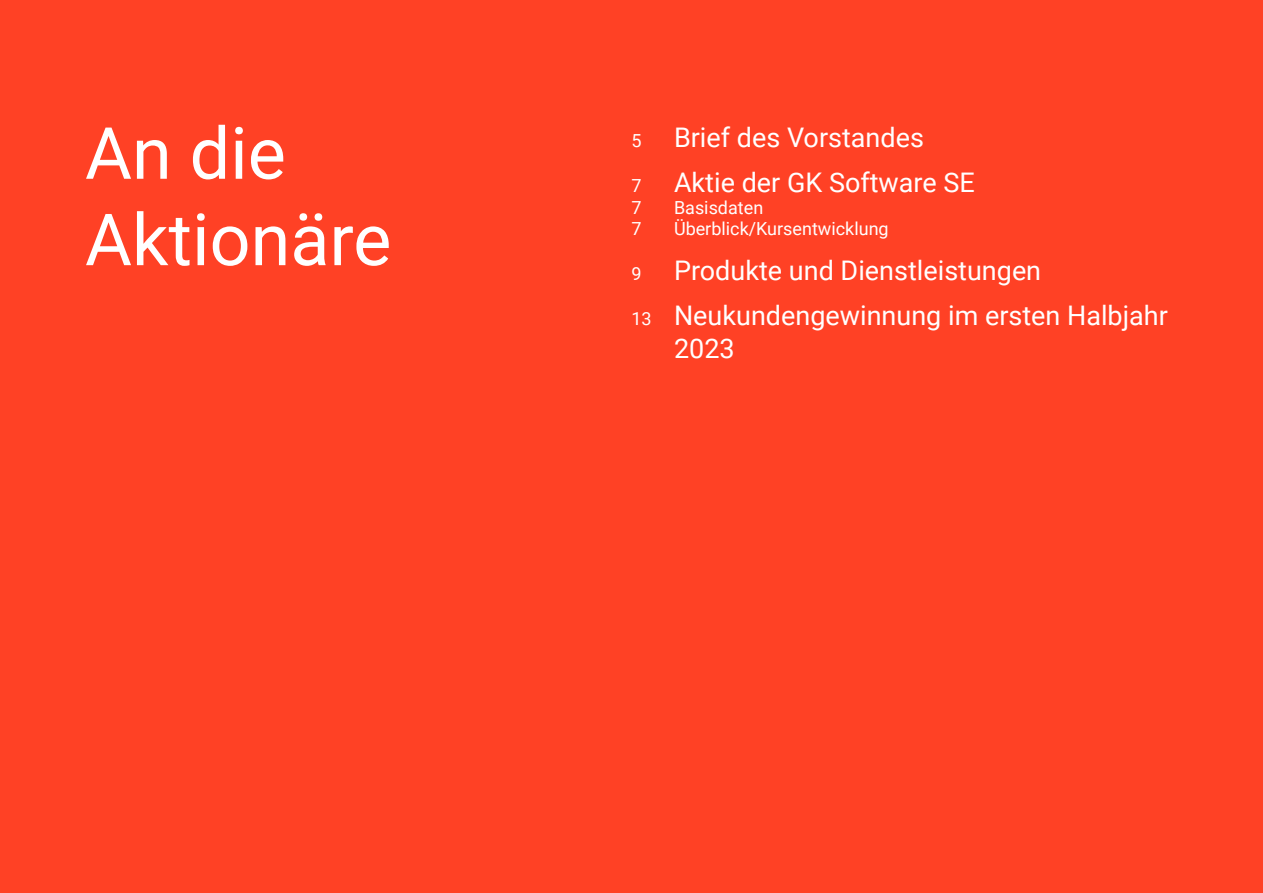
<style>
.page{position:relative;width:1263px;height:893px;background:#ff4125}
.page>*{position:absolute;margin:0;border:0;box-sizing:border-box;transform-origin:0 0}
.t1{font:72px/86.4px "Roboto";color:#fff}
.t2{font:27px/45.2px "Roboto";color:#fff}
.t3{font:18px "Roboto";color:#fff}
.s1{font-size:18px}
</style>
<div class="page">
<h1 class="t1" style="left:85px;top:107px;width:308px">An die<br>Aktionäre</h1>
<p class="t2" style="left:631px;top:114px;width:345px"><span class="s1">5</span> Brief des Vorstandes<br><span class="s1">7</span> Aktie der GK Software SE</p>
<p class="t3" style="left:631px;top:195px;width:12px">7</p>
<p class="t3" style="left:674px;top:195px;width:91px">Basisdaten</p>
<p class="t3" style="left:631px;top:216px;width:12px">7</p>
<p class="t3" style="left:674px;top:216px;width:216px">Überblick/Kursentwicklung</p>
<p class="t2" style="left:631px;top:247px;width:538px"><span class="s1">9</span> Produkte und Dienstleistungen<br><span class="s1">13</span> Neukundengewinnung im ersten Halbjahr</p>
<p class="t2" style="left:674px;top:325px;width:62px">2023</p>
</div>
